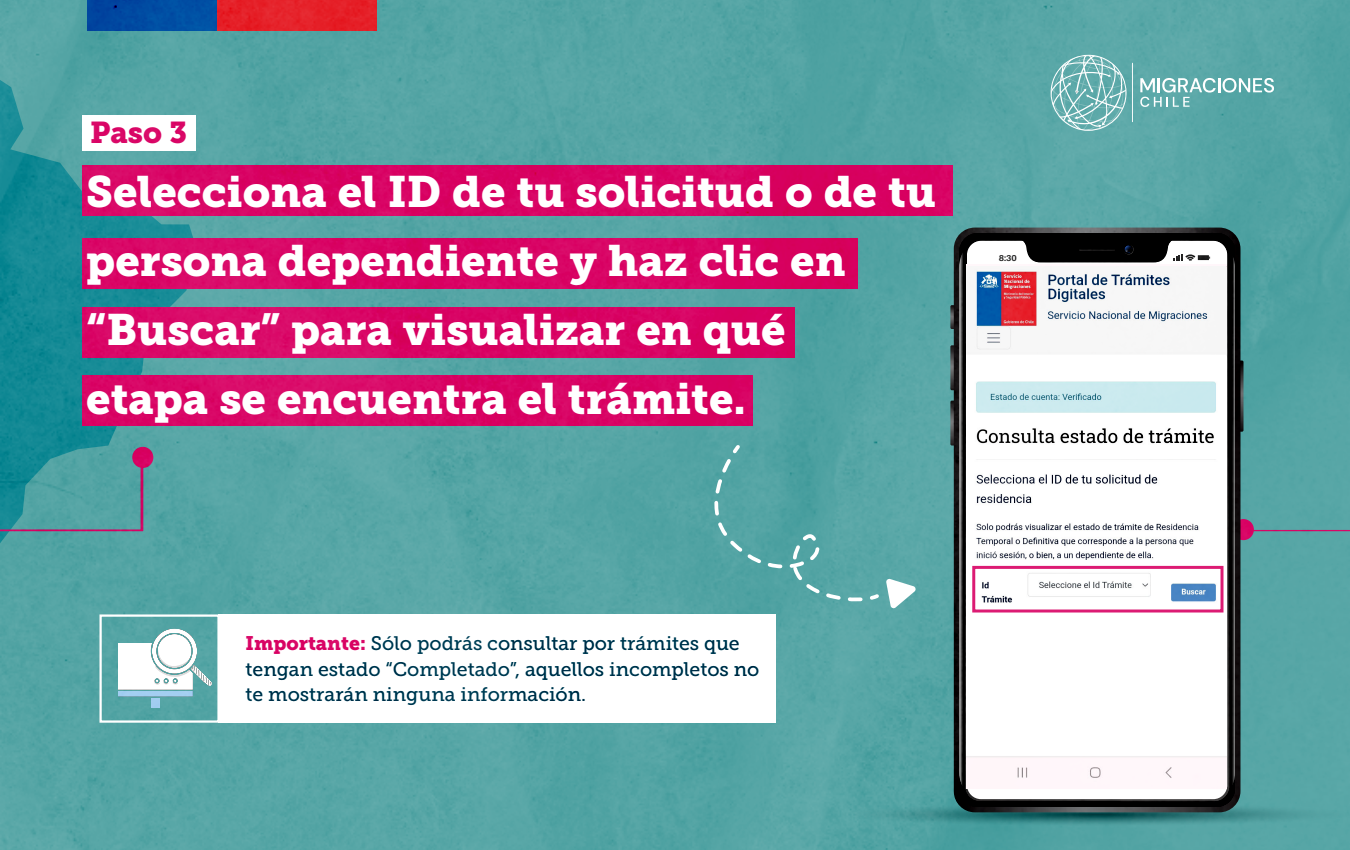
<style>
.page{position:relative;width:1350px;height:850px;background:#fff}
.page>*{position:absolute;margin:0;border:0;box-sizing:border-box;transform-origin:0 0}
.t1{font:43.65px/68.8px "Museo Slab 900";color:#fff}
.t2{font:30px "Museo Slab 900";color:#dc1b73}
.t3{font:19.5px/25.5px "Museo Slab 500";color:#03445b}
.t4{font:700 8.55px "Aileron";color:#343434}
.s1{font-family:"Museo Slab 900";color:#dc1b73}
</style>
<div class="page">
<img style="left:0;top:0;width:1350px;height:849px">
<div style="left:972px;top:566px;width:252px;height:46px;border:3px solid #dc1b73"></div>
<h2 class="t2" style="left:90px;top:115px;width:99px">Paso 3</h2>
<h1 class="t1" style="left:86px;top:158px;width:851px">Selecciona el ID de tu solicitud o de tu persona dependiente y haz clic en “Buscar” para visualizar en qué<br>etapa se encuentra el trámite.</h1>
<p class="t4" style="left:999px;top:253px;width:20px">8:30</p>
<p class="t3" style="left:246px;top:631px;width:516px"><span class="s1">Importante:</span> Sólo podrás consultar por trámites que tengan estado “Completado”, aquellos incompletos no te mostrarán ninguna información.</p>
</div>
